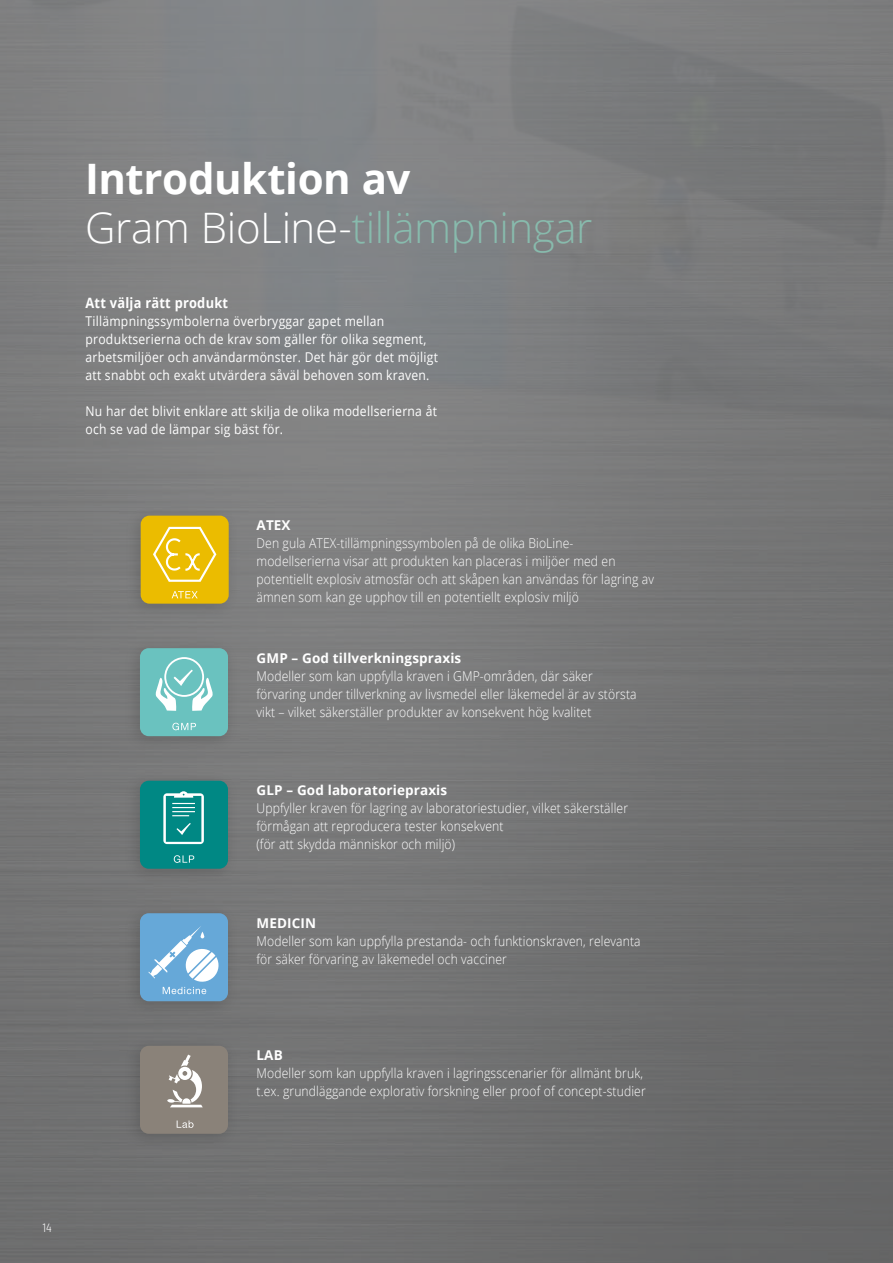
<style>
.page{position:relative;width:893px;height:1263px;background:#fff}
.page>*{position:absolute;margin:0;border:0;box-sizing:border-box;transform-origin:0 0}
.t1{font:700 42px/49.5px "Open Sans";letter-spacing:-.01em;color:#fff}
.t2{font:700 14.25px "Open Sans";letter-spacing:.02em;color:#fff;scale:.9 1}
.t3{font:300 13.5px/18px "Open Sans";letter-spacing:.01em;color:#fff;scale:.9 1}
.t4{font:13.5px/18px "Open Sans";letter-spacing:.02em;color:#fff;scale:.9 1}
.t5{font:700 13.5px "Open Sans";letter-spacing:.01em;color:#fff}
.t6{font:300 semi-condensed 12px "Barlow";color:#fff}
.s1{font-weight:300}
.s2{font-weight:300;color:#88bbad}
</style>
<div class="page">
<div style="left:0;top:0;width:893px;height:1263px;background:linear-gradient(to bottom,#828485,#6c6c6c)"></div>
<div style="left:124px;top:505px;width:116px;height:116px;background:#7b7b7b"></div>
<div style="left:141px;top:516px;width:88px;height:88px;background:#ebbc00;border-radius:9px"></div>
<svg style="left:153px;top:526px;width:64px;height:56px"></svg>
<svg style="left:172px;top:591px;width:26px;height:7px"></svg>
<div style="left:123px;top:637px;width:116px;height:116px;background:#787879"></div>
<div style="left:140px;top:648px;width:88px;height:88px;background:#6ac2bf;border-radius:9px"></div>
<div style="left:164px;top:657px;width:40px;height:40px;border:2px solid #fff;border-radius:50%"></div>
<svg style="left:155px;top:670px;width:58px;height:41px"></svg>
<svg style="left:172px;top:723px;width:24px;height:7px"></svg>
<div style="left:123px;top:770px;width:116px;height:116px;background:#757576"></div>
<div style="left:140px;top:781px;width:88px;height:88px;background:#008884;border-radius:9px"></div>
<svg style="left:163px;top:791px;width:41px;height:53px"></svg>
<svg style="left:174px;top:855px;width:20px;height:8px"></svg>
<div style="left:123px;top:902px;width:116px;height:116px;background:#727273"></div>
<div style="left:140px;top:913px;width:88px;height:88px;background:#66a8d8;border-radius:9px"></div>
<svg style="left:148px;top:926px;width:71px;height:68px"></svg>
<div style="left:123px;top:1035px;width:116px;height:116px;background:#6f7070"></div>
<div style="left:140px;top:1046px;width:88px;height:88px;background:#8a8279;border-radius:9px"></div>
<svg style="left:167px;top:1054px;width:36px;height:53px"></svg>
<svg style="left:177px;top:1120px;width:17px;height:8px"></svg>
<h1 class="t1" style="left:85px;top:153px;width:509px">Introduktion av<br><span class="s1">Gram BioLine-</span><span class="s2">tillämpningar</span></h1>
<p class="t2" style="left:86px;top:293px;width:160px">Att välja rätt produkt</p>
<p class="t4" style="left:86px;top:312px;width:393px">Tillämpningssymbolerna överbryggar gapet mellan produktserierna och de krav som gäller för olika segment, arbetsmiljöer och användarmönster. Det här gör det möjligt att snabbt och exakt utvärdera såväl behoven som kraven.</p>
<p class="t4" style="left:86px;top:402px;width:392px">Nu har det blivit enklare att skilja de olika modellserierna åt och se vad de lämpar sig bäst för.</p>
<p class="t5" style="left:257px;top:516px;width:36px">ATEX</p>
<p class="t3" style="left:257px;top:534px;width:443px">Den gula ATEX-tillämpningssymbolen på de olika BioLine&shy;modellserierna visar att produkten kan placeras i miljöer med en potentiellt explosiv atmosfär och att skåpen kan användas för lagring av ämnen som kan ge upphov till en potentiellt explosiv miljö</p>
<p class="t5" style="left:257px;top:648px;width:206px">GMP – God tillverkningspraxis</p>
<p class="t3" style="left:257px;top:666px;width:424px">Modeller som kan uppfylla kraven i GMP-områden, där säker förvaring under tillverkning av livsmedel eller läkemedel är av största vikt – vilket säkerställer produkter av konsekvent hög kvalitet</p>
<p class="t5" style="left:257px;top:781px;width:192px">GLP – God laboratoriepraxis</p>
<p class="t3" style="left:257px;top:799px;width:414px">Uppfyller kraven för lagring av laboratoriestudier, vilket säkerställer förmågan att reproducera tester konsekvent<br>(för att skydda människor och miljö)</p>
<p class="t5" style="left:257px;top:913px;width:61px">MEDICIN</p>
<p class="t3" style="left:257px;top:931px;width:428px">Modeller som kan uppfylla prestanda- och funktionskraven, relevanta för säker förvaring av läkemedel och vacciner</p>
<p class="t5" style="left:257px;top:1046px;width:28px">LAB</p>
<p class="t3" style="left:257px;top:1064px;width:434px">Modeller som kan uppfylla kraven i lagringsscenarier för allmänt bruk, t.ex. grundläggande explorativ forskning eller proof of concept-studier</p>
<p class="t6" style="left:43px;top:1219px;width:11px">14</p>
</div>
